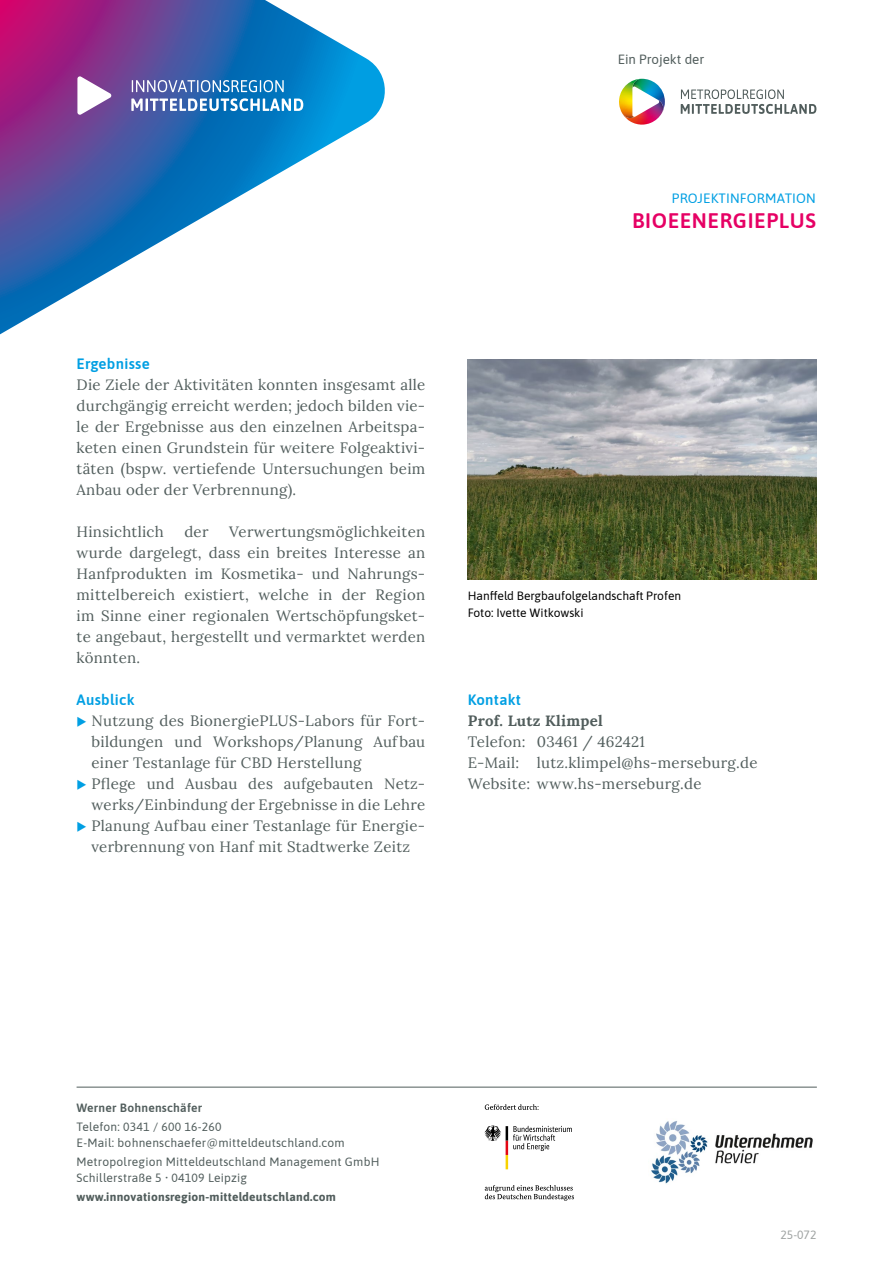
<style>
.page{position:relative;width:893px;height:1263px;background:#fff}
.page>*{position:absolute;margin:0;border:0;box-sizing:border-box;transform-origin:0 0}
.t1{font:600 21px "Asap";letter-spacing:.03em;color:#e60064}
.t2{font:15px/21px "Lora";letter-spacing:.02em;color:#515d5c;text-align:justify}
.t3{font:600 15px "Asap";letter-spacing:.02em;color:#009fe3}
.t4{font:700 15px "Lora";letter-spacing:.02em;color:#515d5c}
.t5{font:13.5px "Asap";letter-spacing:.01em;color:#009fe3}
.t6{font:13.35px "Asap";color:#515d5c}
.t7{font:12px/16.5px "Asap";letter-spacing:.02em;color:#515d5c}
.t8{font:12px/16.5px "Asap";color:#000}
.t9{font:700 12px "Asap";letter-spacing:.02em;color:#515d5c}
.t10{font:600 12px "Asap";letter-spacing:.02em;color:#515d5c}
.t11{font:12px "Asap";color:#a0a4a3}
.s1{font-weight:700}
</style>
<div class="page">
<svg style="left:0;top:0;width:385px;height:335px"></svg>
<svg style="left:77px;top:76px;width:226px;height:39px"></svg>
<img style="left:626px;top:113px;width:36px;height:12px">
<img style="left:642px;top:79px;width:23px;height:34px">
<svg style="left:658px;top:100px;width:4px;height:4px"></svg>
<img style="left:619px;top:79px;width:23px;height:39px">
<svg style="left:619px;top:104px;width:16px;height:14px"></svg>
<svg style="left:681px;top:89px;width:135px;height:25px"></svg>
<img style="left:468px;top:360px;width:348px;height:219px">
<svg style="left:485px;top:1104px;width:54px;height:6px"></svg>
<svg style="left:485px;top:1185px;width:89px;height:16px"></svg>
<svg style="left:484px;top:1125px;width:88px;height:44px"></svg>
<img style="left:651px;top:1121px;width:162px;height:63px">
<hr style="left:77px;top:1087px;width:740px;height:1px;background:#515d5c">
<p class="t6" style="left:618px;top:50px;width:88px">Ein Projekt der</p>
<p class="t5" style="left:672px;top:189px;width:146px">PROJEKTINFORMATION</p>
<h1 class="t1" style="left:632px;top:206px;width:185px">BIOEENERGIEPLUS</h1>
<p class="t3" style="left:77px;top:353px;width:75px">Ergebnisse</p>
<p class="t2" style="left:77px;top:373px;width:350px">Die Ziele der Aktivitäten konnten insgesamt alle durchgängig erreicht werden; jedoch bilden vie&shy;le der Ergebnisse aus den einzelnen Arbeitspa&shy;keten einen Grundstein für weitere Folgeaktivi&shy;täten (bspw. vertiefende Untersuchungen beim Anbau oder der Verbrennung).</p>
<p class="t2" style="left:77px;top:520px;width:89px">Hinsichtlich</p>
<p class="t2" style="left:184px;top:520px;width:26px">der</p>
<p class="t2" style="left:77px;top:520px;width:350px;text-indent:152px">Verwertungsmöglichkeiten wurde dargelegt, dass ein breites Interesse an Hanfprodukten im Kosmetika- und Nahrungs&shy;mittelbereich existiert, welche in der Region im Sinne einer regionalen Wertschöpfungsket&shy;te angebaut, hergestellt und vermarktet werden könnten.</p>
<p class="t3" style="left:77px;top:689px;width:59px">Ausblick</p>
<p class="t2" style="left:91px;top:709px;width:335px;text-align:left">Nutzung des BionergiePLUS-Labors für Fort&shy;bildungen und Workshops/Planung Aufbau einer Testanlage für CBD Herstellung<br>Pflege und Ausbau des aufgebauten Netz&shy;werks/Einbindung der Ergebnisse in die Lehre Planung Aufbau einer Testanlage für Energie&shy;verbrennung von Hanf mit Stadtwerke Zeitz</p>
<p class="t8" style="left:468px;top:587px;width:215px">Hanffeld Bergbaufolgelandschaft Profen<br>Foto: Ivette Witkowski</p>
<p class="t3" style="left:468px;top:689px;width:55px">Kontakt</p>
<p class="t4" style="left:468px;top:708px;width:136px">Prof. Lutz Klimpel</p>
<p class="t2" style="left:468px;top:730px;width:291px;text-align:left">Telefon: 03461 / 462421<br>E-Mail: lutz.klimpel@hs-merseburg.de<br>Website: www.hs-merseburg.de</p>
<p class="t10" style="left:77px;top:1099px;width:127px">Werner Bohnenschäfer</p>
<p class="t7" style="left:77px;top:1118px;width:270px">Telefon: 0341 / 600 16-260<br>E-Mail: bohnenschaefer@mitteldeutschland.com</p>
<p class="t7" style="left:77px;top:1153px;width:304px">Metropolregion Mitteldeutschland Management GmbH<br>Schillerstraße 5 <span class="s1">·</span> 04109 Leipzig</p>
<p class="t9" style="left:77px;top:1188px;width:261px">www.innovationsregion-mitteldeutschland.com</p>
<p class="t11" style="left:780px;top:1226px;width:37px">25-072</p>
</div>
